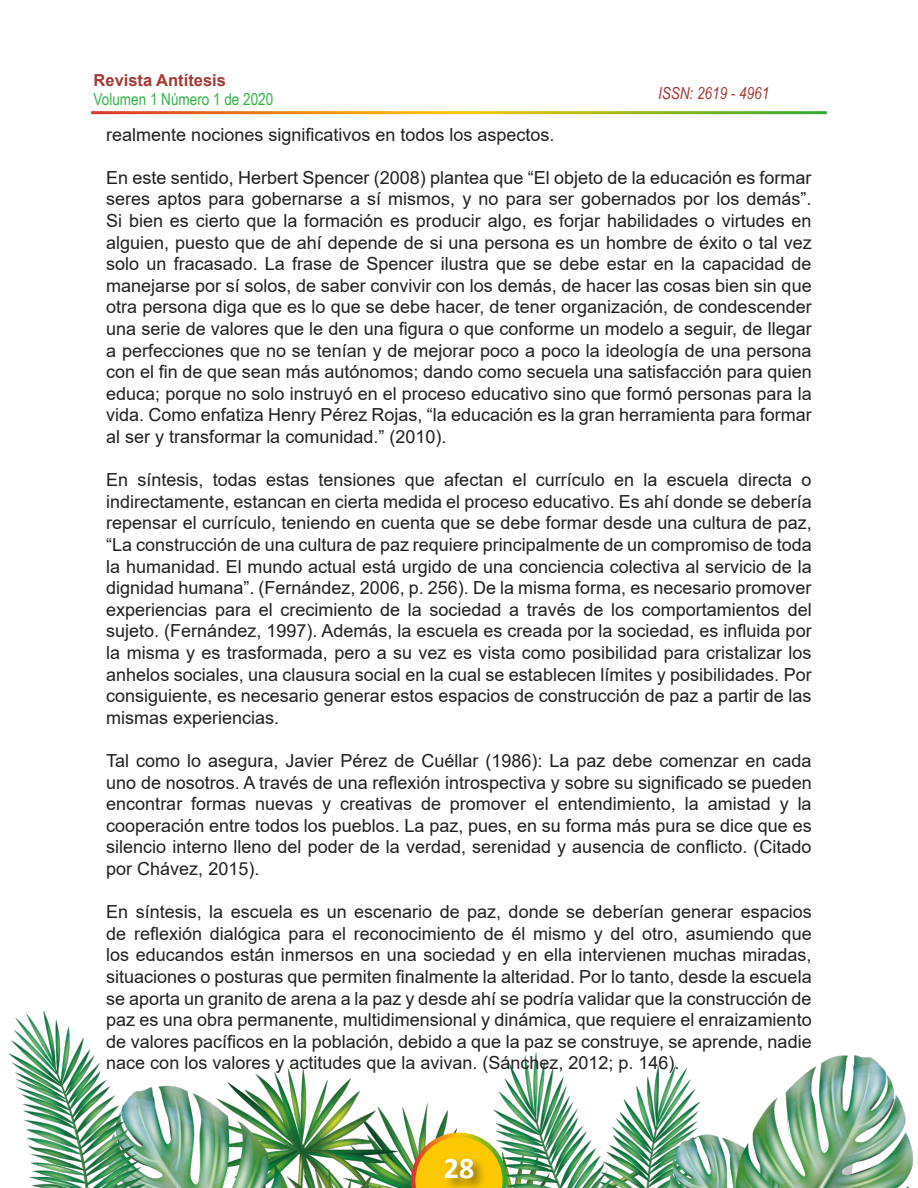
<style>
.page{position:relative;width:918px;height:1188px;background:#fff}
.page>*{position:absolute;margin:0;border:0;box-sizing:border-box;transform-origin:0 0}
.t1{font:700 30px "Calibri";color:#fff}
.t2{font:18px/21.6px "Arial";color:#231f20;text-align:justify}
.t3{font:16.5px "Arial Narrow";color:#31b44a}
.t4{font:700 16.5px "Arial";color:#a53a35}
.t5{font:italic 16.5px "Arial Narrow";color:#a53a35}
</style>
<div class="page">
<img style="left:8px;top:1010px;width:905px;height:178px">
<svg style="left:411px;top:1133px;width:96px;height:55px"></svg>
<div style="left:443px;top:1156px;width:44px;height:32px;background:#231f20;opacity:.54"></div>
<p class="t4" style="left:94px;top:68px;width:134px">Revista Antítesis</p>
<p class="t3" style="left:94px;top:88px;width:181px">Volumen 1 Número 1 de 2020</p>
<p class="t5" style="left:658px;top:81px;width:113px">ISSN: 2619 - 4961</p>
<p class="t2" style="left:106px;top:123px;width:450px">realmente nociones significativos en todos los aspectos.</p>
<p class="t2" style="left:106px;top:167px;width:707px">En este sentido, Herbert Spencer (2008) plantea que “El objeto de la educación es formar seres aptos para gobernarse a sí mismos, y no para ser gobernados por los demás”.<br>Si bien es cierto que la formación es producir algo, es forjar habilidades o virtudes en alguien, puesto que de ahí depende de si una persona es un hombre de éxito o tal vez solo un fracasado. La frase de Spencer ilustra que se debe estar en la capacidad de manejarse por sí solos, de saber convivir con los demás, de hacer las cosas bien sin que otra persona diga que es lo que se debe hacer, de tener organización, de condescender una serie de valores que le den una figura o que conforme un modelo a seguir, de llegar a perfecciones que no se tenían y de mejorar poco a poco la ideología de una persona con el fin de que sean más autónomos; dando como secuela una satisfacción para quien educa; porque no solo instruyó en el proceso educativo sino que formó personas para la vida. Como enfatiza Henry Pérez Rojas, “la educación es la gran herramienta para formar al ser y transformar la comunidad.” (2010).</p>
<p class="t2" style="left:106px;top:469px;width:707px">En síntesis, todas estas tensiones que afectan el currículo en la escuela directa o indirectamente, estancan en cierta medida el proceso educativo. Es ahí donde se debería repensar el currículo, teniendo en cuenta que se debe formar desde una cultura de paz, “La construcción de una cultura de paz requiere principalmente de un compromiso de toda la humanidad. El mundo actual está urgido de una conciencia colectiva al servicio de la dignidad humana”. (Fernández, 2006, p. 256). De la misma forma, es necesario promover experiencias para el crecimiento de la sociedad a través de los comportamientos del sujeto. (Fernández, 1997). Además, la escuela es creada por la sociedad, es influida por la misma y es trasformada, pero a su vez es vista como posibilidad para cristalizar los anhelos sociales, una clausura social en la cual se establecen límites y posibilidades. Por consiguiente, es necesario generar estos espacios de construcción de paz a partir de las mismas experiencias.</p>
<p class="t2" style="left:106px;top:750px;width:707px">Tal como lo asegura, Javier Pérez de Cuéllar (1986): La paz debe comenzar en cada uno de nosotros. A través de una reflexión introspectiva y sobre su significado se pueden encontrar formas nuevas y creativas de promover el entendimiento, la amistad y la cooperación entre todos los pueblos. La paz, pues, en su forma más pura se dice que es silencio interno lleno del poder de la verdad, serenidad y ausencia de conflicto. (Citado por Chávez, 2015).</p>
<p class="t2" style="left:106px;top:901px;width:707px">En síntesis, la escuela es un escenario de paz, donde se deberían generar espacios de reflexión dialógica para el reconocimiento de él mismo y del otro, asumiendo que los educandos están inmersos en una sociedad y en ella intervienen muchas miradas, situaciones o posturas que permiten finalmente la alteridad. Por lo tanto, desde la escuela se aporta un granito de arena a la paz y desde ahí se podría validar que la construcción de paz es una obra permanente, multidimensional y dinámica, que requiere el enraizamiento de valores pacíficos en la población, debido a que la paz se construye, se aprende, nadie nace con los valores y actitudes que la avivan. (Sánchez, 2012; p. 146).</p>
<h1 class="t1" style="left:444px;top:1147px;width:32px">28</h1>
</div>
